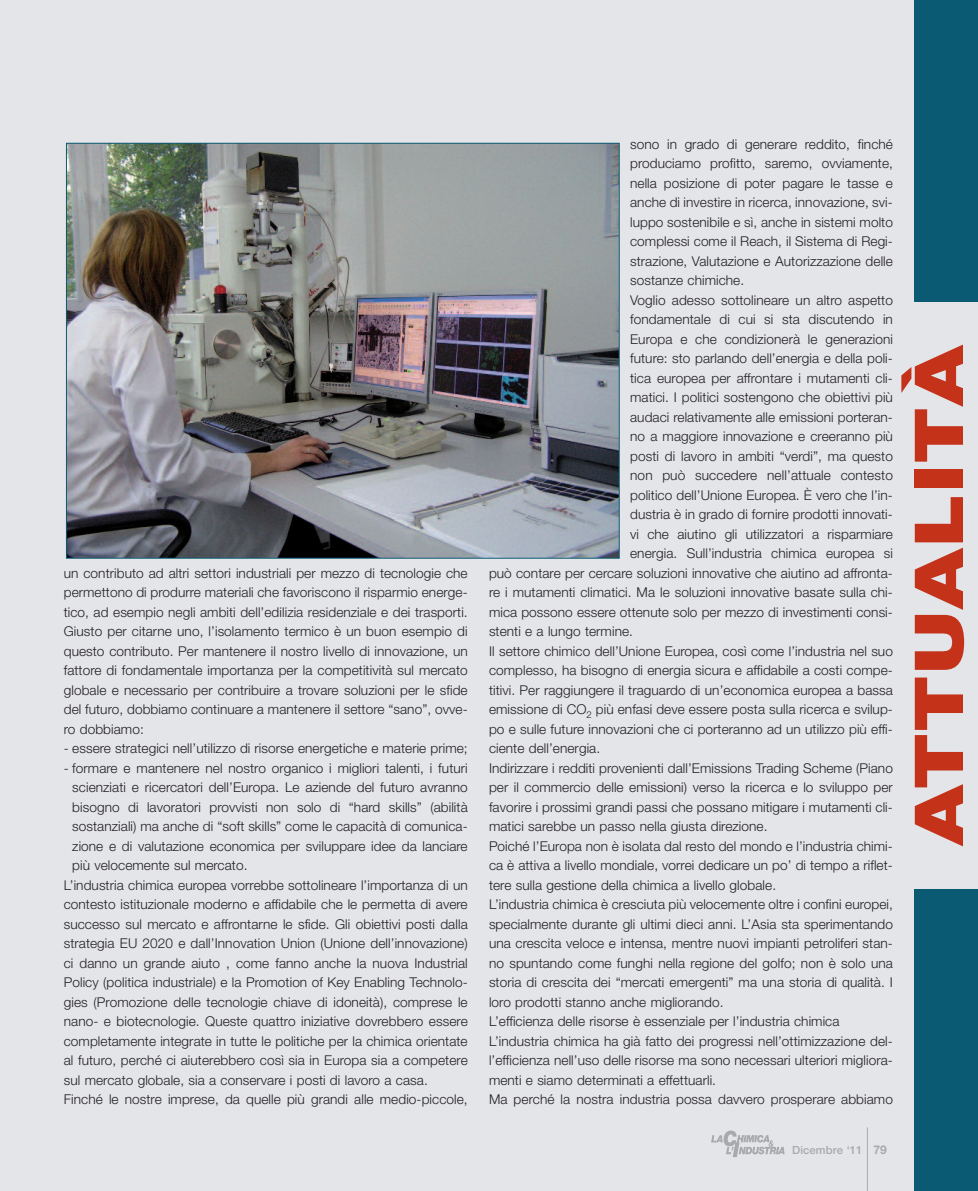
<style>
.page{position:relative;width:978px;height:1191px;background:#e3e5e9}
.page>*{position:absolute;margin:0;border:0;box-sizing:border-box;transform-origin:0 0}
.t1{font:900 67.5px "Helvetica Neue";letter-spacing:.015em;color:#c5321a;scale:1.25 1}
.t2{font:300 13.5px/19.5px "Helvetica Neue";letter-spacing:.005em;color:#231f20;text-align:justify}
.t3{font:500 11.25px "Helvetica Neue";letter-spacing:.01em;color:#a8a9ad}
.s1{font-weight:700;font-size:12px}
</style>
<div class="page">
<div style="left:914px;top:0;width:64px;height:302px;background:#0b5a73"></div>
<div style="left:914px;top:889px;width:64px;height:302px;background:#0b5a73"></div>
<hr style="left:867px;top:1127px;width:1px;height:64px;background:#a8a9ad">
<img style="left:711px;top:1130px;width:74px;height:27px">
<img style="left:68px;top:145px;width:550px;height:411px">
<p class="t2" style="left:64px;top:563px;width:405px">un contributo ad altri settori industriali per mezzo di tecnologie che permettono di produrre materiali che favoriscono il risparmio energe&shy;tico, ad esempio negli ambiti dell’edilizia residenziale e dei trasporti.<br>Giusto per citarne uno, l’isolamento termico è un buon esempio di questo contributo. Per mantenere il nostro livello di innovazione, un fattore di fondamentale importanza per la competitività sul mercato globale e necessario per contribuire a trovare soluzioni per le sfide del futuro, dobbiamo continuare a mantenere il settore “sano”, ovve&shy;ro dobbiamo:</p>
<p class="t2" style="left:64px;top:738px;width:405px">- essere strategici nell’utilizzo di risorse energetiche e materie prime;</p>
<p class="t2" style="left:64px;top:758px;width:405px">- formare e mantenere nel nostro organico i migliori talenti, i futuri</p>
<p class="t2" style="left:72px;top:777px;width:397px">scienziati e ricercatori dell’Europa. Le aziende del futuro avranno</p>
<p class="t2" style="left:72px;top:797px;width:397px">bisogno di lavoratori provvisti non solo di “hard skills” (abilità</p>
<p class="t2" style="left:72px;top:816px;width:397px">sostanziali) ma anche di “soft skills” come le capacità di comunica-</p>
<p class="t2" style="left:72px;top:836px;width:397px">zione e di valutazione economica per sviluppare idee da lanciare</p>
<p class="t2" style="left:72px;top:855px;width:177px">più velocemente sul mercato.</p>
<p class="t2" style="left:64px;top:875px;width:405px">L’industria chimica europea vorrebbe sottolineare l’importanza di un</p>
<p class="t2" style="left:64px;top:894px;width:405px">contesto istituzionale moderno e affidabile che le permetta di avere</p>
<p class="t2" style="left:64px;top:914px;width:405px">successo sul mercato e affrontarne le sfide. Gli obiettivi posti dalla</p>
<p class="t2" style="left:64px;top:933px;width:405px">strategia EU 2020 e dall’Innovation Union (Unione dell’innovazione)</p>
<p class="t2" style="left:64px;top:953px;width:405px">ci danno un grande aiuto , come fanno anche la nuova Industrial</p>
<p class="t2" style="left:64px;top:972px;width:405px">Policy (politica industriale) e la Promotion of Key Enabling Technolo-</p>
<p class="t2" style="left:64px;top:992px;width:405px">gies (Promozione delle tecnologie chiave di idoneità), comprese le</p>
<p class="t2" style="left:64px;top:1011px;width:405px">nano- e biotecnologie. Queste quattro iniziative dovrebbero essere</p>
<p class="t2" style="left:64px;top:1031px;width:405px">completamente integrate in tutte le politiche per la chimica orientate</p>
<p class="t2" style="left:64px;top:1050px;width:405px">al futuro, perché ci aiuterebbero così sia in Europa sia a competere</p>
<p class="t2" style="left:64px;top:1070px;width:366px">sul mercato globale, sia a conservare i posti di lavoro a casa.</p>
<p class="t2" style="left:64px;top:1089px;width:405px">Finché le nostre imprese, da quelle più grandi alle medio-piccole,</p>
<p class="t2" style="left:630px;top:134px;width:264px">sono in grado di generare reddito, finché</p>
<p class="t2" style="left:630px;top:153px;width:264px">produciamo profitto, saremo, ovviamente,</p>
<p class="t2" style="left:630px;top:173px;width:264px">nella posizione di poter pagare le tasse e</p>
<p class="t2" style="left:630px;top:192px;width:264px">anche di investire in ricerca, innovazione, svi-</p>
<p class="t2" style="left:630px;top:212px;width:264px">luppo sostenibile e sì, anche in sistemi molto</p>
<p class="t2" style="left:630px;top:231px;width:264px">complessi come il Reach, il Sistema di Regi-</p>
<p class="t2" style="left:630px;top:251px;width:264px">strazione, Valutazione e Autorizzazione delle</p>
<p class="t2" style="left:630px;top:270px;width:116px">sostanze chimiche.</p>
<p class="t2" style="left:630px;top:290px;width:264px">Voglio adesso sottolineare un altro aspetto</p>
<p class="t2" style="left:630px;top:309px;width:264px">fondamentale di cui si sta discutendo in</p>
<p class="t2" style="left:630px;top:329px;width:264px">Europa e che condizionerà le generazioni</p>
<p class="t2" style="left:630px;top:348px;width:264px">future: sto parlando dell’energia e della poli-</p>
<p class="t2" style="left:630px;top:368px;width:264px">tica europea per affrontare i mutamenti cli-</p>
<p class="t2" style="left:630px;top:387px;width:264px">matici. I politici sostengono che obiettivi più</p>
<p class="t2" style="left:630px;top:407px;width:264px">audaci relativamente alle emissioni porteran-</p>
<p class="t2" style="left:630px;top:426px;width:264px">no a maggiore innovazione e creeranno più</p>
<p class="t2" style="left:630px;top:446px;width:264px">posti di lavoro in ambiti “verdi”, ma questo</p>
<p class="t2" style="left:630px;top:465px;width:264px">non può succedere nell’attuale contesto</p>
<p class="t2" style="left:630px;top:485px;width:264px">politico dell’Unione Europea. È vero che l’in-</p>
<p class="t2" style="left:630px;top:504px;width:264px">dustria è in grado di fornire prodotti innovati-</p>
<p class="t2" style="left:630px;top:524px;width:264px">vi che aiutino gli utilizzatori a risparmiare</p>
<p class="t2" style="left:630px;top:543px;width:264px">energia. Sull’industria chimica europea si</p>
<p class="t2" style="left:489px;top:563px;width:405px">può contare per cercare soluzioni innovative che aiutino ad affronta-</p>
<p class="t2" style="left:489px;top:582px;width:405px">re i mutamenti climatici. Ma le soluzioni innovative basate sulla chi-</p>
<p class="t2" style="left:489px;top:602px;width:405px">mica possono essere ottenute solo per mezzo di investimenti consi-</p>
<p class="t2" style="left:489px;top:621px;width:146px">stenti e a lungo termine.</p>
<p class="t2" style="left:489px;top:641px;width:405px">Il settore chimico dell’Unione Europea, così come l’industria nel suo</p>
<p class="t2" style="left:489px;top:660px;width:405px">complesso, ha bisogno di energia sicura e affidabile a costi compe-</p>
<p class="t2" style="left:489px;top:680px;width:405px">titivi. Per raggiungere il traguardo di un’economica europea a bassa</p>
<p class="t2" style="left:489px;top:699px;width:405px">emissione di CO<sub>2</sub> più enfasi deve essere posta sulla ricerca e svilup-</p>
<p class="t2" style="left:489px;top:719px;width:405px">po e sulle future innovazioni che ci porteranno ad un utilizzo più effi-</p>
<p class="t2" style="left:489px;top:738px;width:113px">ciente dell’energia.</p>
<p class="t2" style="left:489px;top:758px;width:405px">Indirizzare i redditi provenienti dall’Emissions Trading Scheme (Piano</p>
<p class="t2" style="left:489px;top:777px;width:405px">per il commercio delle emissioni) verso la ricerca e lo sviluppo per</p>
<p class="t2" style="left:489px;top:797px;width:405px">favorire i prossimi grandi passi che possano mitigare i mutamenti cli-</p>
<p class="t2" style="left:489px;top:816px;width:280px">matici sarebbe un passo nella giusta direzione.</p>
<p class="t2" style="left:489px;top:836px;width:405px">Poiché l’Europa non è isolata dal resto del mondo e l’industria chimi-</p>
<p class="t2" style="left:489px;top:855px;width:405px">ca è attiva a livello mondiale, vorrei dedicare un po’ di tempo a riflet-</p>
<p class="t2" style="left:489px;top:875px;width:289px">tere sulla gestione della chimica a livello globale.</p>
<p class="t2" style="left:489px;top:894px;width:405px">L’industria chimica è cresciuta più velocemente oltre i confini europei,</p>
<p class="t2" style="left:489px;top:914px;width:405px">specialmente durante gli ultimi dieci anni. L’Asia sta sperimentando</p>
<p class="t2" style="left:489px;top:933px;width:405px">una crescita veloce e intensa, mentre nuovi impianti petroliferi stan-</p>
<p class="t2" style="left:489px;top:953px;width:405px">no spuntando come funghi nella regione del golfo; non è solo una</p>
<p class="t2" style="left:489px;top:972px;width:405px">storia di crescita dei “mercati emergenti” ma una storia di qualità. I</p>
<p class="t2" style="left:489px;top:992px;width:236px">loro prodotti stanno anche migliorando.</p>
<p class="t2" style="left:489px;top:1011px;width:352px">L’efficienza delle risorse è essenziale per l’industria chimica</p>
<p class="t2" style="left:489px;top:1031px;width:405px">L’industria chimica ha già fatto dei progressi nell’ottimizzazione del-</p>
<p class="t2" style="left:489px;top:1050px;width:405px">l’efficienza nell’uso delle risorse ma sono necessari ulteriori migliora-</p>
<p class="t2" style="left:489px;top:1070px;width:229px">menti e siamo determinati a effettuarli.</p>
<p class="t2" style="left:489px;top:1089px;width:405px">Ma perché la nostra industria possa davvero prosperare abbiamo</p>
<h1 class="t1" style="left:915px;top:845px;width:402px;rotate:-90deg">ATTUALITÀ</h1>
<p class="t3" style="left:792px;top:1146px;width:96px">Dicembre ‘11 <span class="s1">79</span></p>
</div>
